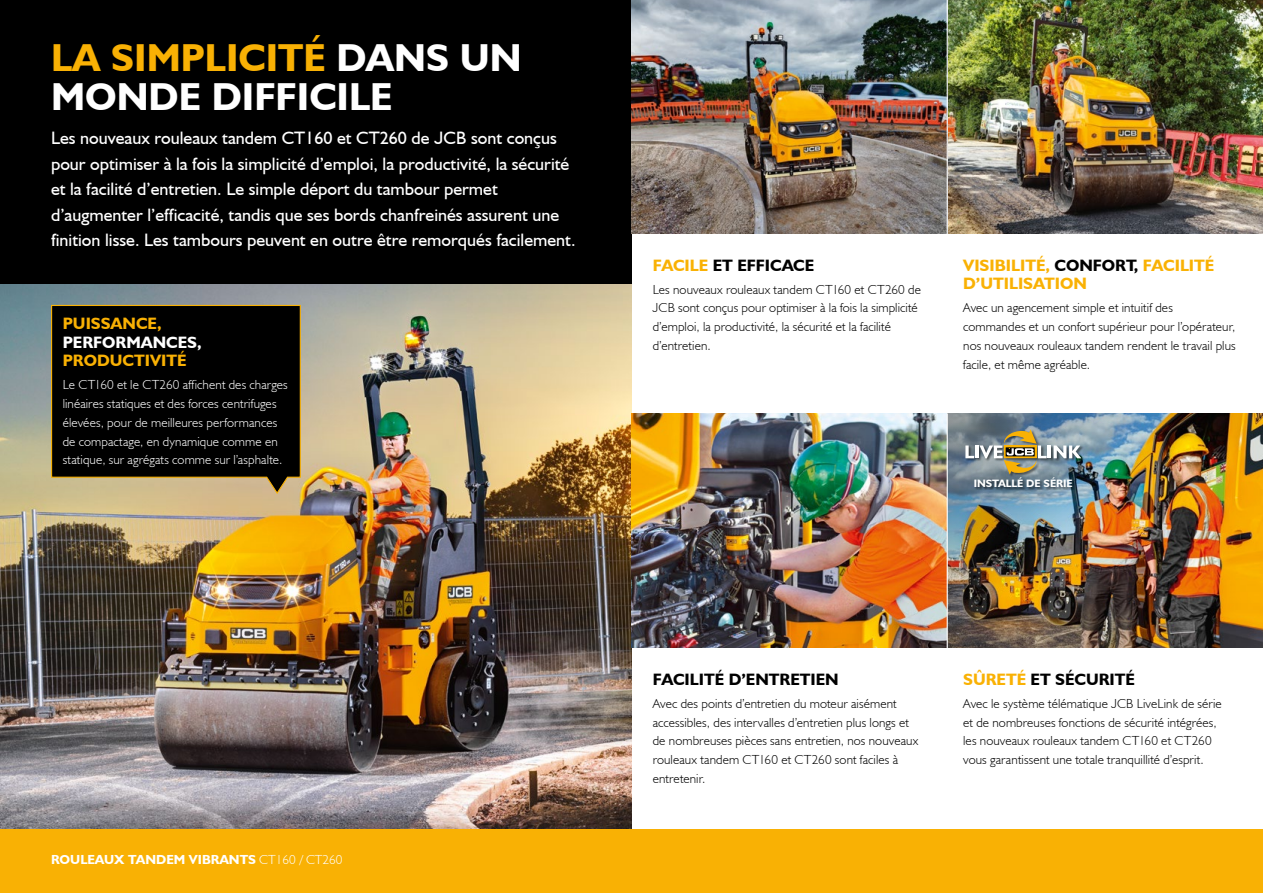
<style>
.page{position:relative;width:1263px;height:893px;background:#fff}
.page>*{position:absolute;margin:0;border:0;box-sizing:border-box;transform-origin:0 0}
.t1{font:700 39px/39px "JCB Euro";color:#fff}
.t2{font:18px/25.5px "JCB Euro Roman";color:#fff}
.t3{font:700 16.5px/18.8px "JCB Euro";color:#f9b104}
.t4{font:700 16.5px "JCB Euro";color:#000}
.t5{font:700 16.5px "JCB Euro";color:#fff}
.t6{font:300 13.2px/18.8px "JCB Euro";letter-spacing:.01em;color:#000}
.t7{font:300 13.2px/18.8px "JCB Euro";letter-spacing:.01em;color:#fff}
.t8{font:700 13.2px "JCB Euro";color:#fff}
.t9{font:700 10.8px "JCB Euro";letter-spacing:-.005em;color:#fff}
.s1{color:#f9b104}
.s2{font-weight:300}
.s3{color:#000}
</style>
<div class="page">
<div style="left:0;top:0;width:631px;height:627px;background:#000"></div>
<img style="left:0;top:285px;width:631px;height:544px">
<img style="left:631px;top:0;width:632px;height:234px">
<img style="left:631px;top:413px;width:316px;height:234px">
<img style="left:948px;top:413px;width:315px;height:234px">
<div style="left:0;top:829px;width:1263px;height:64px;background:#f9b104"></div>
<svg style="left:50px;top:304px;width:251px;height:191px"></svg>
<hr style="left:947px;top:0;width:1px;height:239px;background:#fff">
<div style="left:965px;top:429px;width:120px;height:61px;background:#000;opacity:.5"></div>
<img style="left:965px;top:429px;width:116px;height:45px">
<h1 class="t1" style="left:51px;top:38px;width:472px"><span class="s1">LA SIMPLICITÉ</span> DANS UN<br>MONDE DIFFICILE</h1>
<p class="t2" style="left:51px;top:125px;width:526px">Les nouveaux rouleaux tandem CT160 et CT260 de JCB sont conçus pour optimiser à la fois la simplicité d’emploi, la productivité, la sécurité et la facilité d’entretien. Le simple déport du tambour permet d’augmenter l’efficacité, tandis que ses bords chanfreinés assurent une finition lisse. Les tambours peuvent en outre être remorqués facilement.</p>
<p class="t3" style="left:63px;top:314px;width:100px">PUISSANCE,</p>
<p class="t5" style="left:63px;top:332px;width:140px">PERFORMANCES,</p>
<p class="t3" style="left:63px;top:351px;width:125px">PRODUCTIVITÉ</p>
<p class="t7" style="left:63px;top:375px;width:227px">Le CT160 et le CT260 affichent des charges linéaires statiques et des forces centrifuges élevées, pour de meilleures performances de compactage, en dynamique comme en statique, sur agrégats comme sur l’asphalte.</p>
<p class="t8" style="left:51px;top:851px;width:293px">ROULEAUX TANDEM VIBRANTS <span class="s2">CT160 / CT260</span></p>
<p class="t4" style="left:653px;top:255px;width:163px"><span class="s1">FACILE</span> ET EFFICACE</p>
<p class="t6" style="left:653px;top:280px;width:270px">Les nouveaux rouleaux tandem CT160 et CT260 de JCB sont conçus pour optimiser à la fois la simplicité d’emploi, la productivité, la sécurité et la facilité d’entretien.</p>
<p class="t3" style="left:963px;top:255px;width:253px">VISIBILITÉ, <span class="s3">CONFORT,</span> FACILITÉ<br>D’UTILISATION</p>
<p class="t6" style="left:963px;top:298px;width:274px">Avec un agencement simple et intuitif des commandes et un confort supérieur pour l’opérateur, nos nouveaux rouleaux tandem rendent le travail plus facile, et même agréable.</p>
<p class="t9" style="left:974px;top:477px;width:100px">INSTALLÉ DE SÉRIE</p>
<p class="t4" style="left:653px;top:669px;width:187px">FACILITÉ D’ENTRETIEN</p>
<p class="t6" style="left:653px;top:694px;width:267px">Avec des points d’entretien du moteur aisément accessibles, des intervalles d’entretien plus longs et de nombreuses pièces sans entretien, nos nouveaux rouleaux tandem CT160 et CT260 sont faciles à entretenir.</p>
<p class="t4" style="left:963px;top:669px;width:173px"><span class="s1">SÛRETÉ</span> ET SÉCURITÉ</p>
<p class="t6" style="left:963px;top:694px;width:260px">Avec le système télématique JCB LiveLink de série et de nombreuses fonctions de sécurité intégrées, les nouveaux rouleaux tandem CT160 et CT260 vous garantissent une totale tranquillité d’esprit.</p>
</div>
